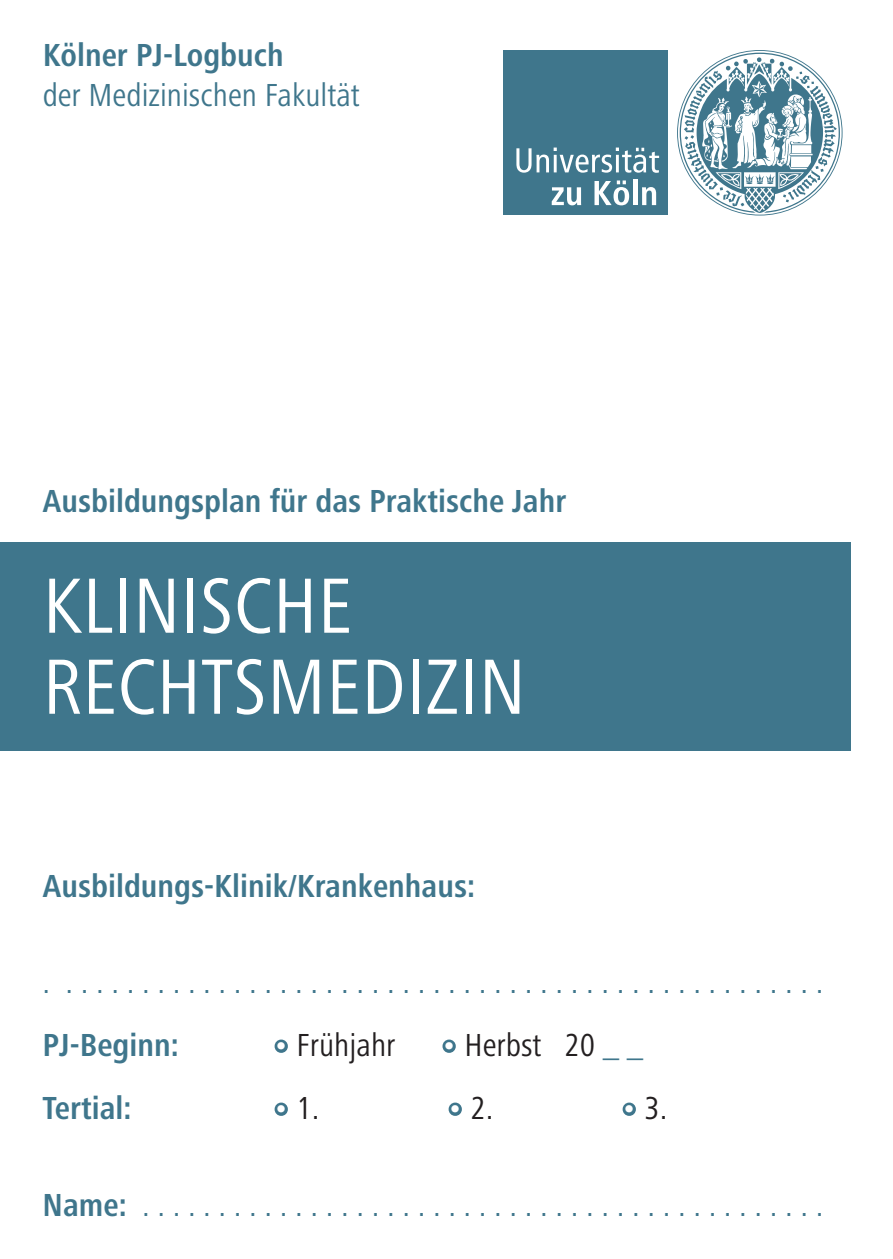
<style>
.page{position:relative;width:893px;height:1259px;background:#fff}
.page>*{position:absolute;margin:0;border:0;box-sizing:border-box;transform-origin:0 0}
.t1{font:condensed 81px/81px "Frutiger Next LTW1 G";color:#fff}
.t2{font:condensed 33px "Frutiger Next LTW1 G";color:#3f768c}
.t3{font:700 condensed 33px "Frutiger Next LTW1 G";color:#3f768c}
.t4{font:condensed 33px "Frutiger Next LTW1 G";color:#231f20}
.s1{color:#3f768c}
.s2{font-weight:700}
</style>
<div class="page">
<div style="left:0;top:542px;width:850px;height:208px;background:#3f768c"></div>
<div style="left:503px;top:50px;width:164px;height:165px;background:#3f768c"></div>
<svg style="left:516px;top:148px;width:143px;height:25px"></svg>
<svg style="left:552px;top:187px;width:29px;height:18px"></svg>
<svg style="left:594px;top:180px;width:35px;height:25px"></svg>
<hr style="left:633px;top:179px;width:4px;height:26px;background:#fff">
<svg style="left:642px;top:187px;width:14px;height:18px"></svg>
<svg style="left:677px;top:50px;width:165px;height:165px"></svg>
<p class="t3" style="left:43px;top:36px;width:243px">Kölner PJ-Logbuch</p>
<p class="t2" style="left:43px;top:76px;width:319px">der Medizinischen Fakultät</p>
<p class="t3" style="left:43px;top:482px;width:525px">Ausbildungsplan für das Praktische Jahr</p>
<h1 class="t1" style="left:43px;top:565px;width:485px">KLINISCHE<br>RECHTSMEDIZIN</h1>
<p class="t3" style="left:43px;top:867px;width:434px">Ausbildungs-Klinik/Krankenhaus:</p>
<p class="t2" style="left:43px;top:963px;width:782px">. . . . . . . . . . . . . . . . . . . . . . . . . . . . . . . . . . . . . . . . . . . . . . . . . . .</p>
<p class="t3" style="left:43px;top:1026px;width:138px">PJ-Beginn:</p>
<p class="t4" style="left:274px;top:1026px;width:123px"><span class="s1">•</span> Frühjahr</p>
<p class="t4" style="left:441px;top:1026px;width:203px"><span class="s1">•</span> Herbst 20 <span class="s1">_ _</span></p>
<p class="t3" style="left:43px;top:1089px;width:90px">Tertial:</p>
<p class="t4" style="left:274px;top:1089px;width:48px"><span class="s1">•</span> 1.</p>
<p class="t4" style="left:448px;top:1089px;width:48px"><span class="s1">•</span> 2.</p>
<p class="t4" style="left:622px;top:1089px;width:48px"><span class="s1">•</span> 3.</p>
<p class="t2" style="left:43px;top:1185px;width:782px"><span class="s2">Name:</span> . . . . . . . . . . . . . . . . . . . . . . . . . . . . . . . . . . . . . . . . . . . . .</p>
</div>
